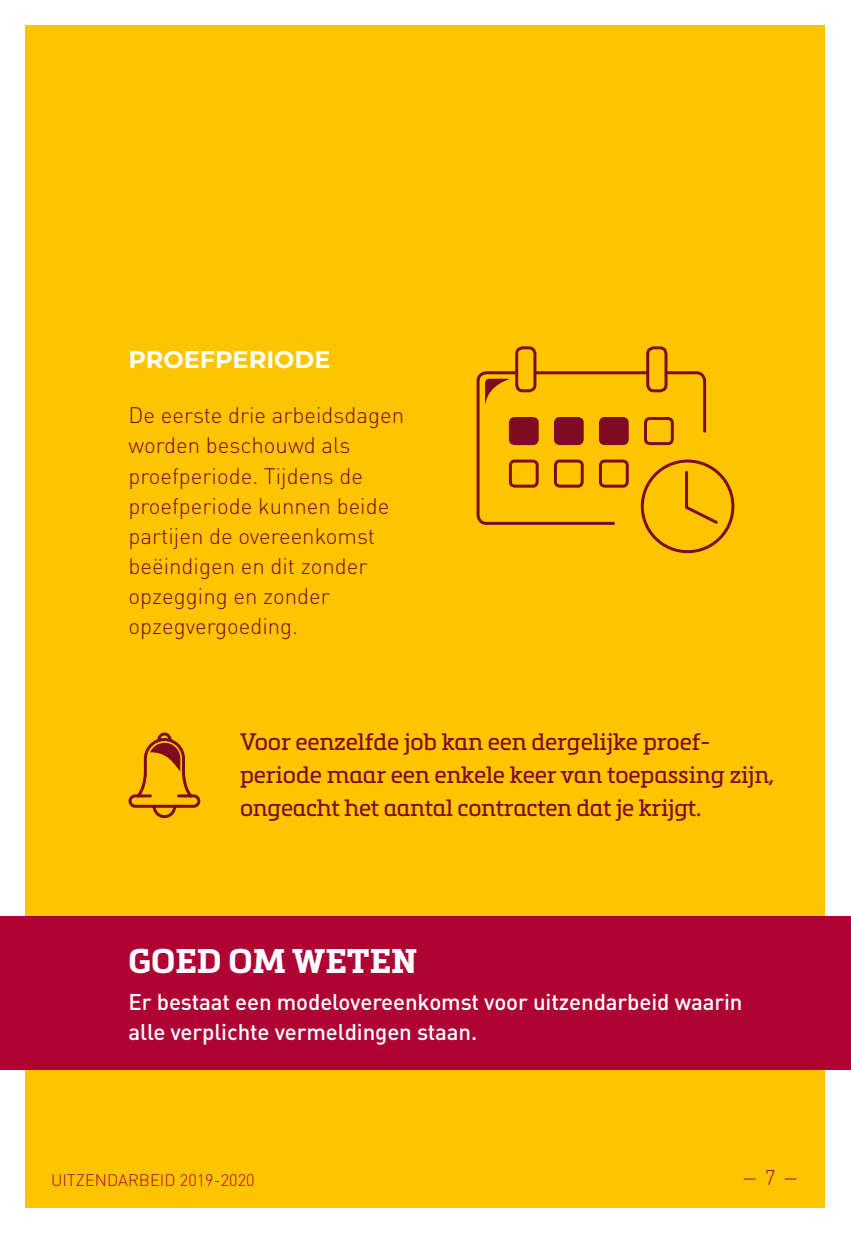
<style>
.page{position:relative;width:851px;height:1234px;background:#fff}
.page>*{position:absolute;margin:0;border:0;box-sizing:border-box;transform-origin:0 0}
.titelstijl_geel_kade{font:700 33.9px "Metronic Slab Pro";color:#fff}
.Subtitel_1_kaps{font:700 24px "Montserrat";color:#fff}
.opgepast_inzet{font:23.4px/33px "Metronic Slab Pro";letter-spacing:-.005em;color:#7e0b1f}
.Body{font:500 22.5px/30px "DIN";letter-spacing:-.005em;color:#fff}
.Body-2{font:300 22.2px/30px "DIN";color:#7e0b1f}
.t1{font:300 21px "DIN";color:#af0333}
.t2{font:300 16.5px "DIN";color:#af0333}
</style>
<div class="page">
<div style="left:26px;top:26px;width:799px;height:1182px;background:#fdc500"></div>
<div style="left:0;top:916px;width:850px;height:153px;background:#af0333"></div>
<svg style="left:128px;top:732px;width:73px;height:87px"></svg>
<svg style="left:663px;top:369px;width:44px;height:65px"></svg>
<div style="left:600px;top:418px;width:27px;height:25px;background:#7e0b1f;border-radius:4px"></div>
<div style="left:599px;top:417px;width:29px;height:28px;border:3px solid #7e0b1f;border-radius:4px"></div>
<div style="left:644px;top:417px;width:29px;height:28px;border:3px solid #7e0b1f;border-radius:4px"></div>
<div style="left:599px;top:459px;width:29px;height:28px;border:3px solid #7e0b1f;border-radius:4px"></div>
<div style="left:640px;top:459px;width:94px;height:94px;border:3px solid #7e0b1f;border-radius:50%"></div>
<svg style="left:685px;top:469px;width:35px;height:55px"></svg>
<div style="left:515px;top:346px;width:21px;height:46px;border:3px solid #7e0b1f;border-radius:6px"></div>
<div style="left:646px;top:346px;width:21px;height:46px;border:3px solid #7e0b1f;border-radius:6px"></div>
<hr style="left:535px;top:371px;width:112px;height:3px;background:#7e0b1f">
<svg style="left:476px;top:369px;width:140px;height:156px"></svg>
<svg style="left:784px;top:1178px;width:12px;height:1px"></svg>
<svg style="left:743px;top:1178px;width:12px;height:1px"></svg>
<p class="Subtitel_1_kaps" style="left:128px;top:342px;width:203px">PROEFPERIODE</p>
<p class="Body-2" style="left:128px;top:400px;width:277px">De eerste drie arbeidsdagen worden beschouwd als proefperiode. Tijdens de proefperiode kunnen beide partijen de overeenkomst beëindigen en dit zonder opzegging en zonder opzegvergoeding.</p>
<p class="opgepast_inzet" style="left:240px;top:724px;width:536px">Voor eenzelfde job kan een dergelijke proef&shy;periode maar een enkele keer van toepassing zijn, ongeacht het aantal contracten dat je krijgt.</p>
<p class="titelstijl_geel_kade" style="left:128px;top:938px;width:290px">GOED OM WETEN</p>
<p class="Body" style="left:128px;top:986px;width:615px">Er bestaat een modelovereenkomst voor uitzendarbeid waarin alle verplichte vermeldingen staan.</p>
<p class="t2" style="left:51px;top:1169px;width:205px">UITZENDARBEID 2019-2020</p>
<p class="t1" style="left:764px;top:1163px;width:12px">7</p>
</div>
